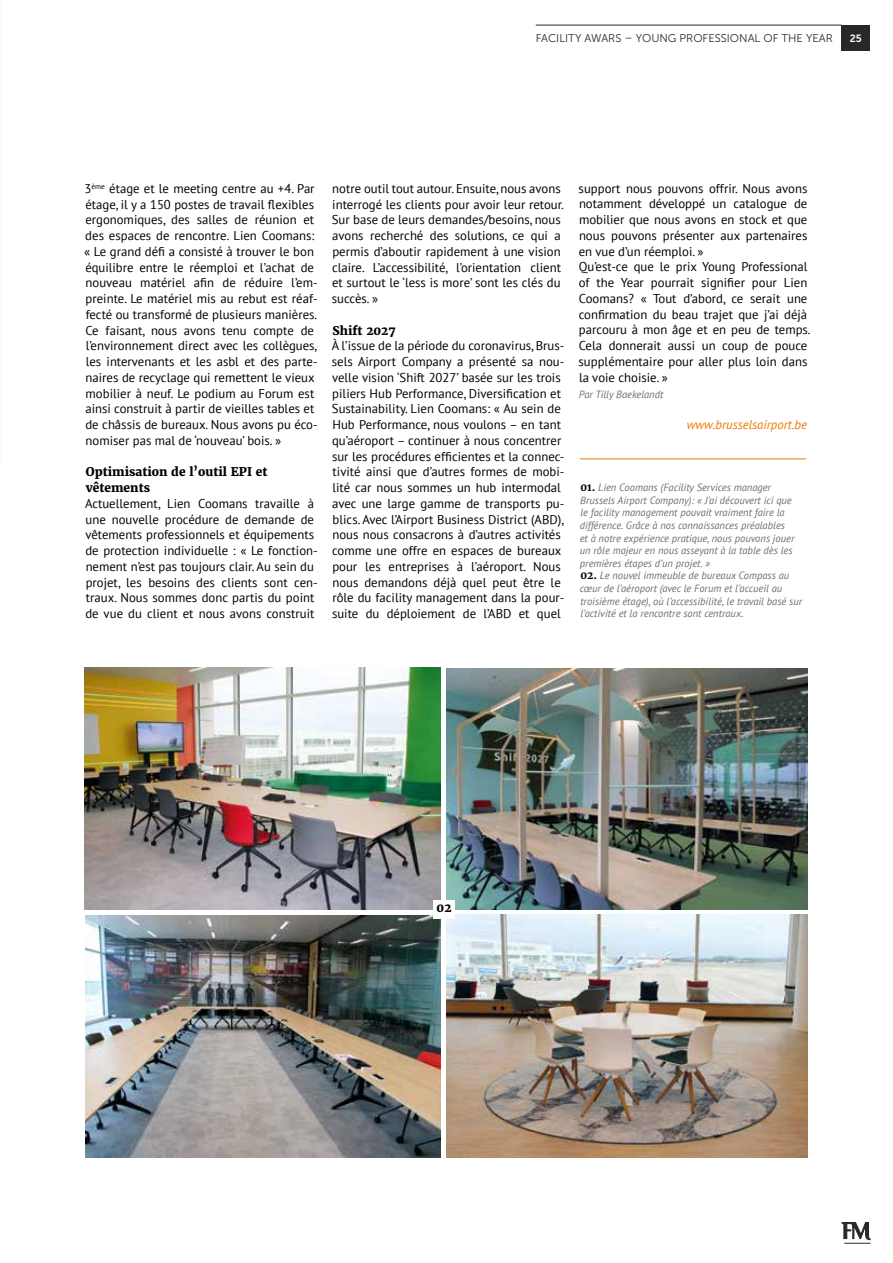
<style>
.page{position:relative;width:893px;height:1263px;background:#fff}
.page>*{position:absolute;margin:0;border:0;box-sizing:border-box;transform-origin:0 0}
.t1{font:12.75px/15.8px "PT Sans";color:#000}
.t2{font:italic 12.75px "PT Sans";color:#ef7a00}
.t3{font:800 12px/15.8px "Merriweather";color:#000}
.t4{font:11.25px "Museo Sans 300";color:#282827}
.t5{font:italic 10.5px/12.6px "PT Sans";color:#6f6f6e}
.t6{font:10.5px "Museo Sans 700";color:#fff}
.s1{font-family:"Merriweather";font-weight:700;font-style:normal;color:#000}
</style>
<div class="page">
<svg style="left:842px;top:1222px;width:28px;height:22px"></svg>
<img style="left:85px;top:667px;width:356px;height:243px">
<img style="left:85px;top:915px;width:356px;height:243px">
<img style="left:446px;top:668px;width:362px;height:242px">
<img style="left:446px;top:914px;width:362px;height:244px">
<hr style="left:580px;top:458px;width:226px;height:1px;background:#ef7a00">
<div style="left:433px;top:900px;width:22px;height:19px;background:#fff"></div>
<div style="left:841px;top:25px;width:29px;height:25px;background:#282827"></div>
<hr style="left:536px;top:25px;width:305px;height:1px;background:#282827">
<p class="t4" style="left:536px;top:32px;width:299px">FACILITY AWARS – YOUNG PROFESSIONAL OF THE YEAR</p>
<p class="t6" style="left:850px;top:32px;width:14px">25</p>
<p class="t1" style="left:84px;top:180px;width:235px">3<sup>ème</sup> étage et le meeting centre au +4. Par étage, il y a 150 postes de travail flexibles ergonomiques, des salles de réunion et des espaces de rencontre. Lien Coomans: « Le grand défi a consisté à trouver le bon équilibre entre le réemploi et l’achat de nouveau matériel afin de réduire l’em&shy;preinte. Le matériel mis au rebut est réaf&shy;fecté ou transformé de plusieurs manières.<br>Ce faisant, nous avons tenu compte de l’environnement direct avec les collègues, les intervenants et les asbl et des parte&shy;naires de recyclage qui remettent le vieux mobilier à neuf. Le podium au Forum est ainsi construit à partir de vieilles tables et de châssis de bureaux. Nous avons pu éco&shy;nomiser pas mal de ‘nouveau’ bois. »</p>
<p class="t3" style="left:86px;top:464px;width:183px">Optimisation de l’outil EPI et vêtements</p>
<p class="t1" style="left:85px;top:495px;width:234px">Actuellement, Lien Coomans travaille à une nouvelle procédure de demande de vêtements professionnels et équipements de protection individuelle : « Le fonction&shy;nement n’est pas toujours clair. Au sein du projet, les besoins des clients sont cen&shy;traux. Nous sommes donc partis du point de vue du client et nous avons construit</p>
<p class="t1" style="left:332px;top:180px;width:234px">notre outil tout autour. Ensuite, nous avons interrogé les clients pour avoir leur retour.<br>Sur base de leurs demandes/besoins, nous avons recherché des solutions, ce qui a permis d’aboutir rapidement à une vision claire. L’accessibilité, l’orientation client et surtout le ‘less is more’ sont les clés du succès. »</p>
<p class="t3" style="left:333px;top:322px;width:65px">Shift 2027</p>
<p class="t1" style="left:332px;top:338px;width:234px">À l’issue de la période du coronavirus, Brus&shy;sels Airport Company a présenté sa nou&shy;velle vision ‘Shift 2027’ basée sur les trois piliers Hub Performance, Diversification et Sustainability. Lien Coomans: « Au sein de Hub Performance, nous voulons – en tant qu’aéroport – continuer à nous concentrer sur les procédures efficientes et la connec&shy;tivité ainsi que d’autres formes de mobi&shy;lité car nous sommes un hub intermodal avec une large gamme de transports pu&shy;blics. Avec l’Airport Business District (ABD), nous nous consacrons à d’autres activités comme une offre en espaces de bureaux pour les entreprises à l’aéroport. Nous nous demandons déjà quel peut être le rôle du facility management dans la pour&shy;suite du déploiement de l’ABD et quel</p>
<p class="t1" style="left:579px;top:180px;width:234px">support nous pouvons offrir. Nous avons notamment développé un catalogue de mobilier que nous avons en stock et que nous pouvons présenter aux partenaires en vue d’un réemploi. »<br>Qu’est-ce que le prix Young Professional of the Year pourrait signifier pour Lien Coomans? « Tout d’abord, ce serait une confirmation du beau trajet que j’ai déjà parcouru à mon âge et en peu de temps.<br>Cela donnerait aussi un coup de pouce supplémentaire pour aller plus loin dans la voie choisie. »</p>
<p class="t5" style="left:579px;top:387px;width:86px">Par Tilly Baekelandt</p>
<p class="t2" style="left:687px;top:416px;width:122px">www.brusselsairport.be</p>
<p class="t5" style="left:580px;top:481px;width:216px"><span class="s1">01.</span> Lien Coomans (Facility Services manager Brussels Airport Company): « J’ai découvert ici que le facility management pouvait vraiment faire la différence. Grâce à nos connaissances préalables et à notre expérience pratique, nous pouvons jouer un rôle majeur en nous asseyant à la table dès les premières étapes d’un projet. »</p>
<p class="t5" style="left:580px;top:569px;width:224px"><span class="s1">02.</span> Le nouvel immeuble de bureaux Compass au cœur de l’aéroport (avec le Forum et l’accueil au troisième étage), où l’accessibilité, le travail basé sur l’activité et la rencontre sont centraux.</p>
<p class="t3" style="left:437px;top:900px;width:16px">02</p>
</div>
